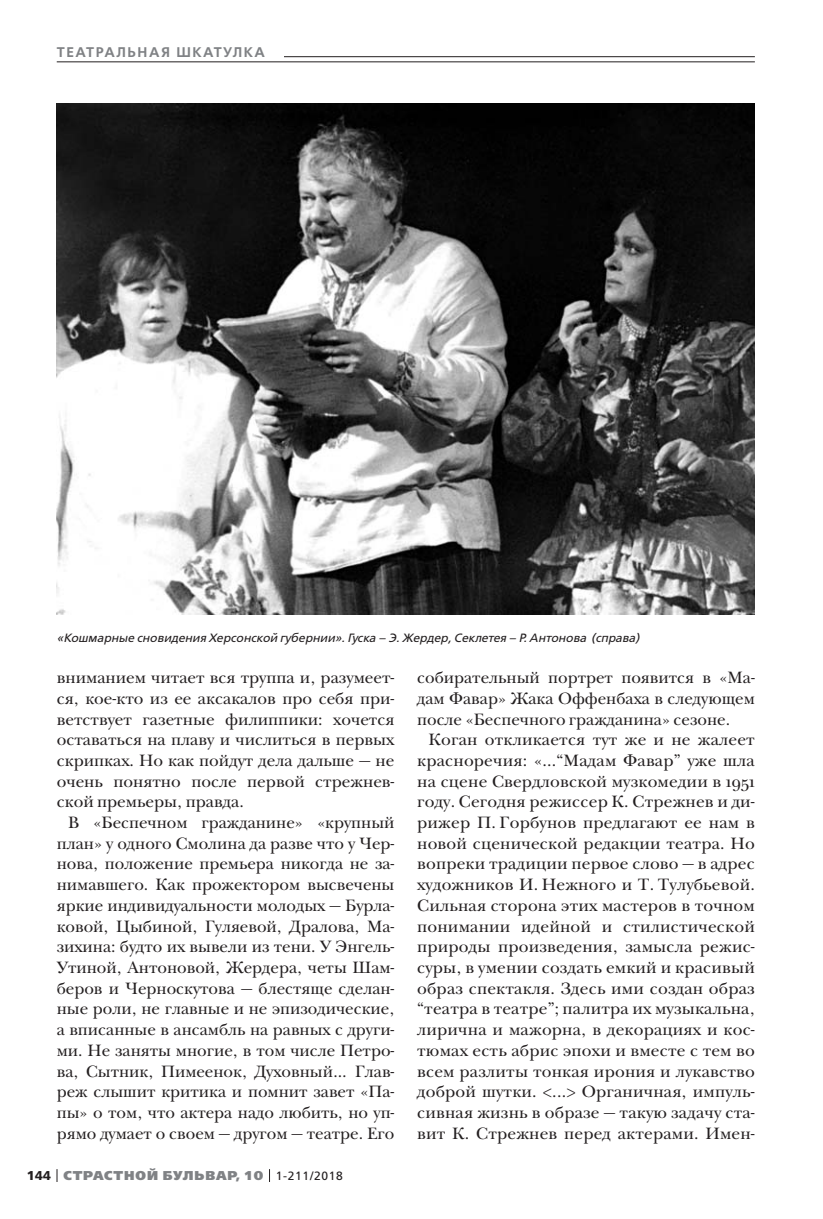
<style>
.page{position:relative;width:823px;height:1219px;background:#fff}
.page>*{position:absolute;margin:0;border:0;box-sizing:border-box;transform-origin:0 0}
.t1{font:17px/20.8px "New Baskerville ITC";color:#231f20;text-align:justify}
.t2{font:600 14px "Free Set";letter-spacing:.11em;color:#808285}
.t3{font:800 12.8px "Free Set";letter-spacing:.07em;color:#808285}
.t4{font:italic 12px "Free Set";color:#231f20}
.s1{font-weight:700;color:#231f20}
.s2{font-weight:400;font-size:12px;color:#231f20}
</style>
<div class="page">
<svg style="left:57px;top:1169px;width:1px;height:13px"></svg>
<svg style="left:269px;top:1169px;width:1px;height:13px"></svg>
<hr style="left:57px;top:56px;width:697px;height:1px;background:#231f20">
<div style="left:57px;top:41px;width:226px;height:21px;background:#fff"></div>
<hr style="left:57px;top:62px;width:697px;height:1px;background:#231f20">
<img style="left:57px;top:103px;width:697px;height:511px">
<p class="t2" style="left:57px;top:45px;width:209px">ТЕАТРАЛЬНАЯ ШКАТУЛКА</p>
<p class="t4" style="left:57px;top:632px;width:584px">«Кошмарные сновидения Херсонской губернии». Гуска – Э. Жердер, Секлетея – Р. Антонова (справа)</p>
<p class="t1" style="left:57px;top:669px;width:339px">вниманием читает вся труппа и, разумеет&shy;ся, кое-кто из ее аксакалов про себя при&shy;ветствует газетные филиппики: хочется оставаться на плаву и числиться в первых скрипках. Но как пойдут дела дальше — не очень понятно после первой стрежнев&shy;ской премьеры, правда.</p>
<p class="t1" style="left:57px;top:814px;width:339px;text-indent:11px">В «Беспечном гражданине» «крупный план» у одного Смолина да разве что у Чер&shy;нова, положение премьера никогда не за&shy;нимавшего. Как прожектором высвечены яркие индивидуальности молодых — Бурла&shy;ковой, Цыбиной, Гуляевой, Дралова, Ма&shy;зихина: будто их вывели из тени. У Энгель-Утиной, Антоновой, Жердера, четы Шам&shy;беров и Черноскутова — блестяще сделан&shy;ные роли, не главные и не эпизодические, а вписанные в ансамбль на равных с други&shy;ми. Не заняты многие, в том числе Петро&shy;ва, Сытник, Пимеенок, Духовный… Глав&shy;реж слышит критика и помнит завет «Па&shy;пы» о том, что актера надо любить, но уп&shy;рямо думает о своем — другом — театре. Его</p>
<p class="t3" style="left:27px;top:1169px;width:317px"><span class="s1">144</span> СТРАСТНОЙ БУЛЬВАР, 10 <span class="s2">1-211/2018</span></p>
<p class="t1" style="left:417px;top:669px;width:339px">собирательный портрет появится в «Ма&shy;дам Фавар» Жака Оффенбаха в следующем после «Беспечного гражданина» сезоне.</p>
<p class="t1" style="left:417px;top:731px;width:339px;text-indent:11px">Коган откликается тут же и не жалеет красноречия: «...“Мадам Фавар” уже шла на сцене Свердловской музкомедии в 1951 году. Сегодня режиссер К. Стрежнев и ди&shy;рижер П. Горбунов предлагают ее нам в новой сценической редакции театра. Но вопреки традиции первое слово — в адрес художников И. Нежного и Т. Тулубьевой.<br>Сильная сторона этих мастеров в точном понимании идейной и стилистической природы произведения, замысла режис&shy;суры, в умении создать емкий и красивый образ спектакля. Здесь ими создан образ “театра в театре”; палитра их музыкальна, лирична и мажорна, в декорациях и кос&shy;тюмах есть абрис эпохи и вместе с тем во всем разлиты тонкая ирония и лукавство доброй шутки. &lt;...&gt; Органичная, импуль&shy;сивная жизнь в образе — такую задачу ста&shy;вит К. Стрежнев перед актерами. Имен-</p>
</div>
